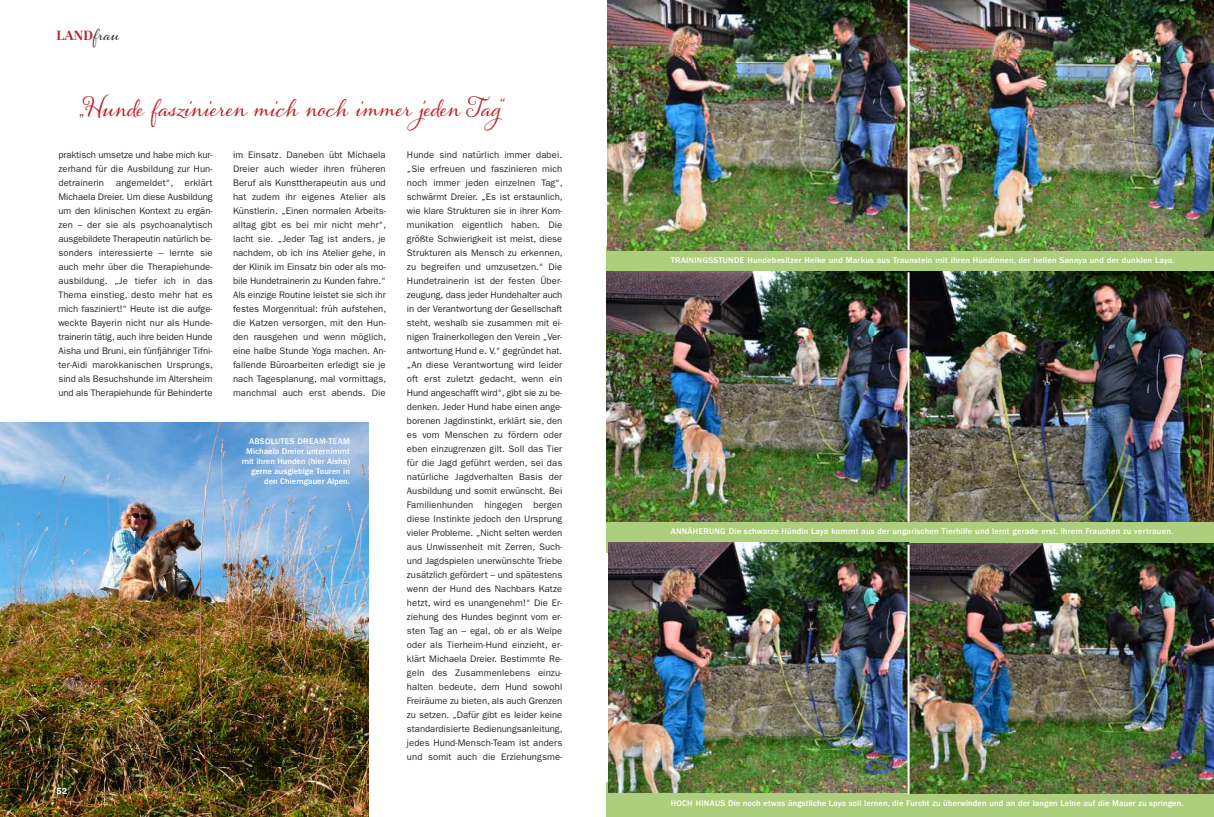
<style>
.page{position:relative;width:1214px;height:817px;background:#fff}
.page>*{position:absolute;margin:0;border:0;box-sizing:border-box;transform-origin:0 0}
.t1{font:24px "Alana PRO";color:#bb262c}
.t2{font:700 13px "Centennial LT";color:#bb262c}
.t3{font:9.5px/14px "Franklin Gothic LT";letter-spacing:.01em;color:#272627;text-align:justify}
.t4{font:600 9px "Franklin Gothic LT";color:#fff}
.t5{font:500 8.5px "Franklin Gothic LT";letter-spacing:.02em;color:#fff}
.t6{font:500 8.5px/10px "Franklin Gothic LT";color:#fff;text-align:right}
.s1{font-family:"Alana PRO";font-weight:400;font-size:16px;color:#272627}
</style>
<div class="page">
<div style="left:606px;top:246px;width:607px;height:36px;background:#adcf7d"></div>
<div style="left:606px;top:516px;width:607px;height:36px;background:#adcf7d"></div>
<div style="left:606px;top:782px;width:607px;height:34px;background:#adcf7d"></div>
<img style="left:0;top:422px;width:369px;height:394px">
<img style="left:607px;top:0;width:300px;height:250px">
<img style="left:909px;top:0;width:304px;height:250px">
<img style="left:607px;top:271px;width:302px;height:250px">
<img style="left:909px;top:271px;width:304px;height:250px">
<img style="left:608px;top:542px;width:301px;height:251px">
<img style="left:909px;top:543px;width:304px;height:250px">
<hr style="left:907px;top:0;width:2px;height:250px;background:#fff">
<hr style="left:907px;top:272px;width:2px;height:250px;background:#fff">
<hr style="left:907px;top:544px;width:2px;height:250px;background:#fff">
<h2 class="t2" style="left:56px;top:30px;width:65px">LAND<span class="s1">frau</span></h2>
<h1 class="t1" style="left:80px;top:93px;width:425px">„Hunde faszinieren mich noch immer jeden Tag“</h1>
<p class="t3" style="left:407px;top:148px;width:157px">Hunde sind natürlich immer dabei. „Sie erfreuen und faszinieren mich noch immer jeden einzelnen Tag“, schwärmt Dreier. „Es ist erstaunlich, wie klare Strukturen sie in ihrer Kom&shy;munikation eigentlich haben. Die größte Schwierigkeit ist meist, diese Strukturen als Mensch zu erkennen, zu begreifen und umzusetzen.“ Die Hundetrainerin ist der festen Über&shy;zeugung, dass jeder Hundehalter auch in der Verantwortung der Gesellschaft steht, weshalb sie zusammen mit ei&shy;nigen Trainerkollegen den Verein „Ver&shy;antwortung Hund e. V.“ gegründet hat. „An diese Verantwortung wird leider oft erst zuletzt gedacht, wenn ein Hund angeschafft wird“, gibt sie zu be&shy;denken. Jeder Hund habe einen ange&shy;borenen Jagdinstinkt, erklärt sie, den es vom Menschen zu fördern oder eben einzugrenzen gilt. Soll das Tier für die Jagd geführt werden, sei das natürliche Jagdverhalten Basis der Ausbildung und somit erwünscht. Bei Familienhunden hingegen bergen diese Instinkte jedoch den Ursprung vieler Probleme. „Nicht selten werden aus Unwissenheit mit Zerren, Such&shy;und Jagdspielen unerwünschte Triebe zusätzlich gefördert – und spätestens wenn der Hund des Nachbars Katze hetzt, wird es unangenehm!“ Die Er&shy;ziehung des Hundes beginnt vom er&shy;sten Tag an – egal, ob er als Welpe oder als Tierheim-Hund einzieht, er&shy;klärt Michaela Dreier. Bestimmte Re&shy;geln des Zusammenlebens einzu&shy;halten bedeute, dem Hund sowohl Freiräume zu bieten, als auch Grenzen zu setzen. „Dafür gibt es leider keine standardisierte Bedienungsanleitung, jedes Hund-Mensch-Team ist anders und somit auch die Erziehungsme-</p>
<p class="t3" style="left:233px;top:148px;width:155px">im Einsatz. Daneben übt Michaela Dreier auch wieder ihren früheren Beruf als Kunsttherapeutin aus und hat zudem ihr eigenes Atelier als Künstlerin. „Einen normalen Arbeits&shy;alltag gibt es bei mir nicht mehr“, lacht sie. „Jeder Tag ist anders, je nachdem, ob ich ins Atelier gehe, in der Klinik im Einsatz bin oder als mo&shy;bile Hundetrainerin zu Kunden fahre.“ Als einzige Routine leistet sie sich ihr festes Morgenritual: früh aufstehen, die Katzen versorgen, mit den Hun&shy;den rausgehen und wenn möglich, eine halbe Stunde Yoga machen. An&shy;fallende Büroarbeiten erledigt sie je nach Tagesplanung, mal vormittags, manchmal auch erst abends. Die</p>
<p class="t3" style="left:58px;top:148px;width:156px">praktisch umsetze und habe mich kur&shy;zerhand für die Ausbildung zur Hun&shy;detrainerin</p>
<p class="t3" style="left:58px;top:176px;width:156px;text-indent:58px">angemeldet“, erklärt Michaela Dreier. Um diese Ausbildung um den klinischen Kontext zu ergän&shy;zen – der sie als psychoanalytisch ausgebildete Therapeutin natürlich be&shy;sonders interessierte – lernte sie auch mehr über die Therapiehunde&shy;ausbildung. „Je tiefer ich in das Thema einstieg, desto mehr hat es mich fasziniert!“ Heute ist die aufge&shy;weckte Bayerin nicht nur als Hunde&shy;trainerin tätig, auch ihre beiden Hunde Aisha und Bruni, ein fünfjähriger Tifni&shy;ter-Aidi marokkanischen Ursprungs, sind als Besuchshunde im Altersheim und als Therapiehunde für Behinderte</p>
<p class="t6" style="left:242px;top:437px;width:110px">ABSOLUTES DREAM-TEAM<br>Michaela Dreier unternimmt mit ihren Hunden (hier Aisha) gerne ausgiebige Touren in den Chiemgauer Alpen.</p>
<p class="t4" style="left:56px;top:787px;width:12px">52</p>
<p class="t5" style="left:670px;top:257px;width:505px">TRAININGSSTUNDE Hundebesitzer Heike und Markus aus Traunstein mit ihren Hündinnen, der hellen Sannya und der dunklen Laya.</p>
<p class="t5" style="left:670px;top:528px;width:504px">ANNÄHERUNG Die schwarze Hündin Laya kommt aus der ungarischen Tierhilfe und lernt gerade erst, ihrem Frauchen zu vertrauen.</p>
<p class="t5" style="left:670px;top:799px;width:514px">HOCH HINAUS Die noch etwas ängstliche Laya soll lernen, die Furcht zu überwinden und an der langen Leine auf die Mauer zu springen.</p>
</div>
